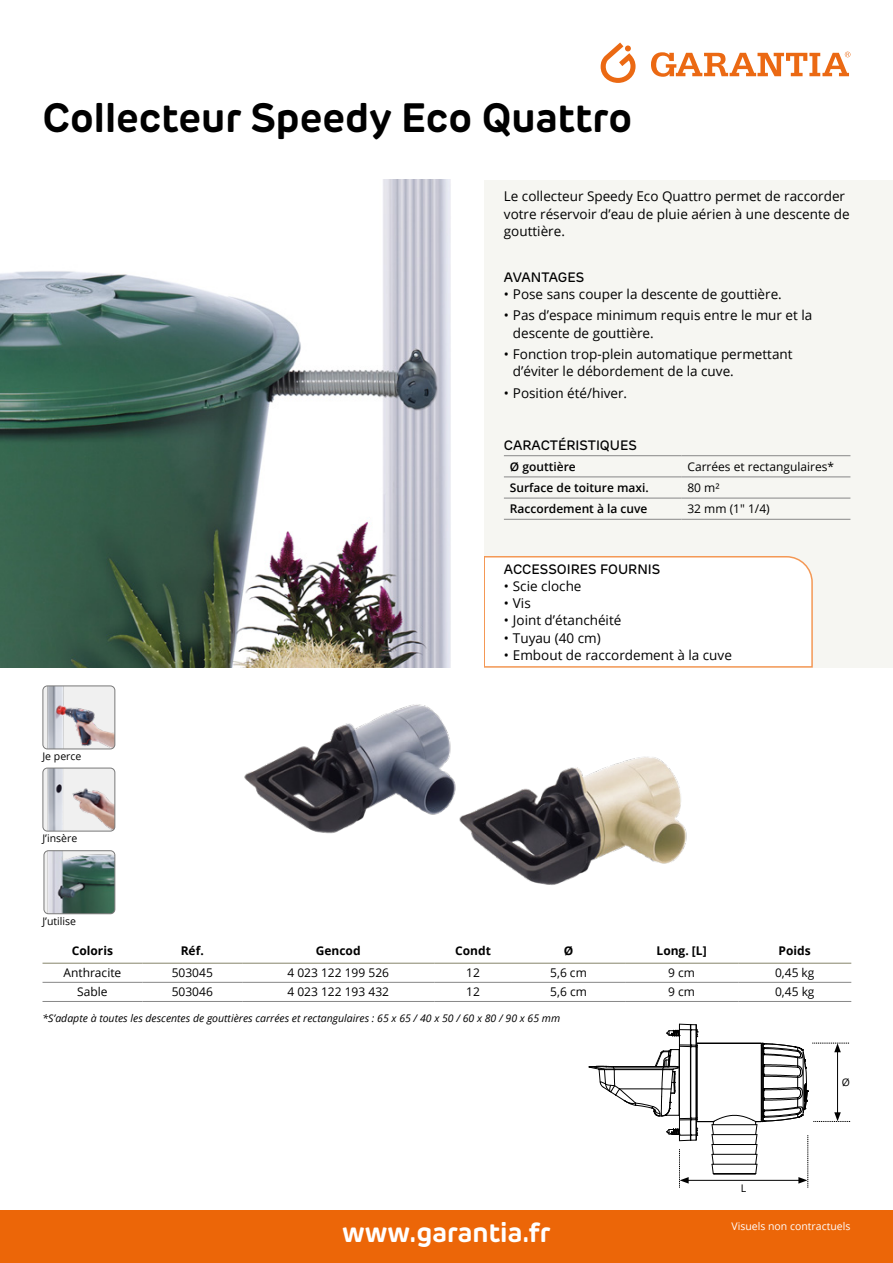
<style>
.page{position:relative;width:893px;height:1263px;background:#fff}
.page>*{position:absolute;margin:0;border:0;box-sizing:border-box;transform-origin:0 0}
.t1{font:700 40.5px "New Rubrik Edge";color:#000}
.t2{font:700 27px "New Rubrik Edge";color:#fff}
.t3{font:13.5px/17.2px "Open Sans";color:#000}
.t4{font:500 13.5px "New Rubrik Edge";color:#000}
.t5{font:12px "Open Sans";color:#000}
.t6{font:600 12px "Open Sans";color:#000}
.t7{font:700 12px "Open Sans";color:#000}
.t8{font:italic 10.5px "Open Sans";color:#000}
.t9{font:10.5px "Open Sans";color:#000}
.t10{font:10.5px "Open Sans";color:#fff}
</style>
<div class="page">
<div style="left:0;top:180px;width:893px;height:488px;background:#f6f6f2"></div>
<svg style="left:651px;top:52px;width:199px;height:25px"></svg>
<svg style="left:601px;top:43px;width:35px;height:40px"></svg>
<div style="left:0;top:1210px;width:893px;height:53px;background:#ec6608"></div>
<div style="left:483px;top:555px;width:330px;height:113px;background:#fff"></div>
<img style="left:0;top:180px;width:483px;height:488px">
<hr style="left:504px;top:455px;width:177px;height:1px;background:#878787">
<hr style="left:681px;top:455px;width:169px;height:1px;background:#878787">
<hr style="left:504px;top:477px;width:177px;height:1px;background:#878787">
<hr style="left:681px;top:477px;width:169px;height:1px;background:#878787">
<hr style="left:504px;top:498px;width:177px;height:1px;background:#878787">
<hr style="left:681px;top:498px;width:169px;height:1px;background:#878787">
<hr style="left:504px;top:519px;width:177px;height:1px;background:#878787">
<hr style="left:681px;top:519px;width:169px;height:1px;background:#878787">
<img style="left:244px;top:704px;width:206px;height:130px">
<img style="left:43px;top:687px;width:72px;height:62px">
<div style="left:43px;top:685px;width:72px;height:64px;border:1px solid #797979;border-radius:4px"></div>
<img style="left:43px;top:768px;width:72px;height:63px">
<div style="left:43px;top:768px;width:72px;height:63px;border:1px solid #797979;border-radius:4px"></div>
<img style="left:44px;top:852px;width:71px;height:62px">
<div style="left:44px;top:850px;width:71px;height:64px;border:1px solid #797979;border-radius:4px"></div>
<hr style="left:43px;top:963px;width:99px;height:1px;background:#86846b">
<hr style="left:142px;top:963px;width:100px;height:1px;background:#86846b">
<hr style="left:242px;top:963px;width:192px;height:1px;background:#86846b">
<hr style="left:434px;top:963px;width:78px;height:1px;background:#86846b">
<hr style="left:512px;top:963px;width:113px;height:1px;background:#86846b">
<hr style="left:625px;top:963px;width:113px;height:1px;background:#86846b">
<hr style="left:738px;top:963px;width:113px;height:1px;background:#86846b">
<hr style="left:43px;top:982px;width:99px;height:1px;background:#878787">
<hr style="left:142px;top:982px;width:100px;height:1px;background:#878787">
<hr style="left:242px;top:982px;width:192px;height:1px;background:#878787">
<hr style="left:434px;top:982px;width:78px;height:1px;background:#878787">
<hr style="left:512px;top:982px;width:113px;height:1px;background:#878787">
<hr style="left:625px;top:982px;width:113px;height:1px;background:#878787">
<hr style="left:738px;top:982px;width:113px;height:1px;background:#878787">
<hr style="left:43px;top:1001px;width:99px;height:1px;background:#878787">
<hr style="left:142px;top:1001px;width:100px;height:1px;background:#878787">
<hr style="left:242px;top:1001px;width:192px;height:1px;background:#878787">
<hr style="left:434px;top:1001px;width:78px;height:1px;background:#878787">
<hr style="left:512px;top:1001px;width:113px;height:1px;background:#878787">
<hr style="left:625px;top:1001px;width:113px;height:1px;background:#878787">
<hr style="left:738px;top:1001px;width:113px;height:1px;background:#878787">
<svg style="left:589px;top:1024px;width:261px;height:164px"></svg>
<img style="left:411px;top:738px;width:276px;height:147px">
<h1 class="t1" style="left:43px;top:93px;width:591px">Collecteur Speedy Eco Quattro</h1>
<p class="t3" style="left:504px;top:188px;width:347px">Le collecteur Speedy Eco Quattro permet de raccorder votre réservoir d’eau de pluie aérien à une descente de gouttière.</p>
<p class="t4" style="left:504px;top:268px;width:82px">AVANTAGES</p>
<p class="t3" style="left:504px;top:285px;width:279px">• Pose sans couper la descente de gouttière.</p>
<p class="t3" style="left:513px;top:306px;width:301px;text-indent:-9px">• Pas d’espace minimum requis entre le mur et la descente de gouttière.</p>
<p class="t3" style="left:513px;top:345px;width:281px;text-indent:-9px">• Fonction trop-plein automatique permettant d’éviter le débordement de la cuve.</p>
<p class="t3" style="left:504px;top:384px;width:125px">• Position été/hiver.</p>
<p class="t4" style="left:504px;top:436px;width:135px">CARACTÉRISTIQUES</p>
<p class="t6" style="left:510px;top:458px;width:67px">Ø gouttière</p>
<p class="t5" style="left:687px;top:458px;width:148px">Carrées et rectangulaires*</p>
<p class="t6" style="left:510px;top:479px;width:140px">Surface de toiture maxi.</p>
<p class="t5" style="left:687px;top:479px;width:34px">80 m²</p>
<p class="t6" style="left:510px;top:501px;width:139px">Raccordement à la cuve</p>
<p class="t5" style="left:687px;top:501px;width:84px">32 mm (1" 1/4)</p>
<p class="t9" style="left:43px;top:749px;width:40px">Je perce</p>
<p class="t9" style="left:43px;top:831px;width:36px">J’insère</p>
<p class="t4" style="left:504px;top:560px;width:158px">ACCESSOIRES FOURNIS</p>
<p class="t3" style="left:504px;top:577px;width:79px">• Scie cloche</p>
<p class="t3" style="left:504px;top:594px;width:28px">• Vis</p>
<p class="t3" style="left:504px;top:611px;width:119px">• Joint d’étanchéité</p>
<p class="t3" style="left:504px;top:629px;width:98px">• Tuyau (40 cm)</p>
<p class="t3" style="left:504px;top:646px;width:229px">• Embout de raccordement à la cuve</p>
<p class="t9" style="left:43px;top:914px;width:35px">J’utilise</p>
<p class="t7" style="left:72px;top:943px;width:43px">Coloris</p>
<p class="t7" style="left:181px;top:943px;width:25px">Réf.</p>
<p class="t7" style="left:316px;top:943px;width:46px">Gencod</p>
<p class="t7" style="left:455px;top:943px;width:37px">Condt</p>
<p class="t7" style="left:564px;top:943px;width:11px">Ø</p>
<p class="t7" style="left:657px;top:943px;width:52px">Long. [L]</p>
<p class="t7" style="left:779px;top:943px;width:34px">Poids</p>
<p class="t5" style="left:63px;top:965px;width:59px">Anthracite</p>
<p class="t5" style="left:172px;top:965px;width:43px">503045</p>
<p class="t5" style="left:287px;top:965px;width:103px">4 023 122 199 526</p>
<p class="t5" style="left:466px;top:965px;width:15px">12</p>
<p class="t5" style="left:550px;top:965px;width:38px">5,6 cm</p>
<p class="t5" style="left:668px;top:965px;width:28px">9 cm</p>
<p class="t5" style="left:775px;top:965px;width:41px">0,45 kg</p>
<p class="t5" style="left:77px;top:984px;width:32px">Sable</p>
<p class="t5" style="left:172px;top:984px;width:43px">503046</p>
<p class="t5" style="left:287px;top:984px;width:103px">4 023 122 193 432</p>
<p class="t5" style="left:466px;top:984px;width:15px">12</p>
<p class="t5" style="left:550px;top:984px;width:38px">5,6 cm</p>
<p class="t5" style="left:668px;top:984px;width:28px">9 cm</p>
<p class="t5" style="left:775px;top:984px;width:41px">0,45 kg</p>
<p class="t8" style="left:43px;top:1011px;width:519px">*S’adapte à toutes les descentes de gouttières carrées et rectangulaires : 65 x 65 / 40 x 50 / 60 x 80 / 90 x 65 mm</p>
<h2 class="t2" style="left:342px;top:1216px;width:210px">www.garantia.fr</h2>
<p class="t9" style="left:741px;top:1181px;width:7px">L</p>
<p class="t9" style="left:842px;top:1075px;width:10px">Ø</p>
<p class="t10" style="left:731px;top:1218px;width:120px">Visuels non contractuels</p>
</div>
